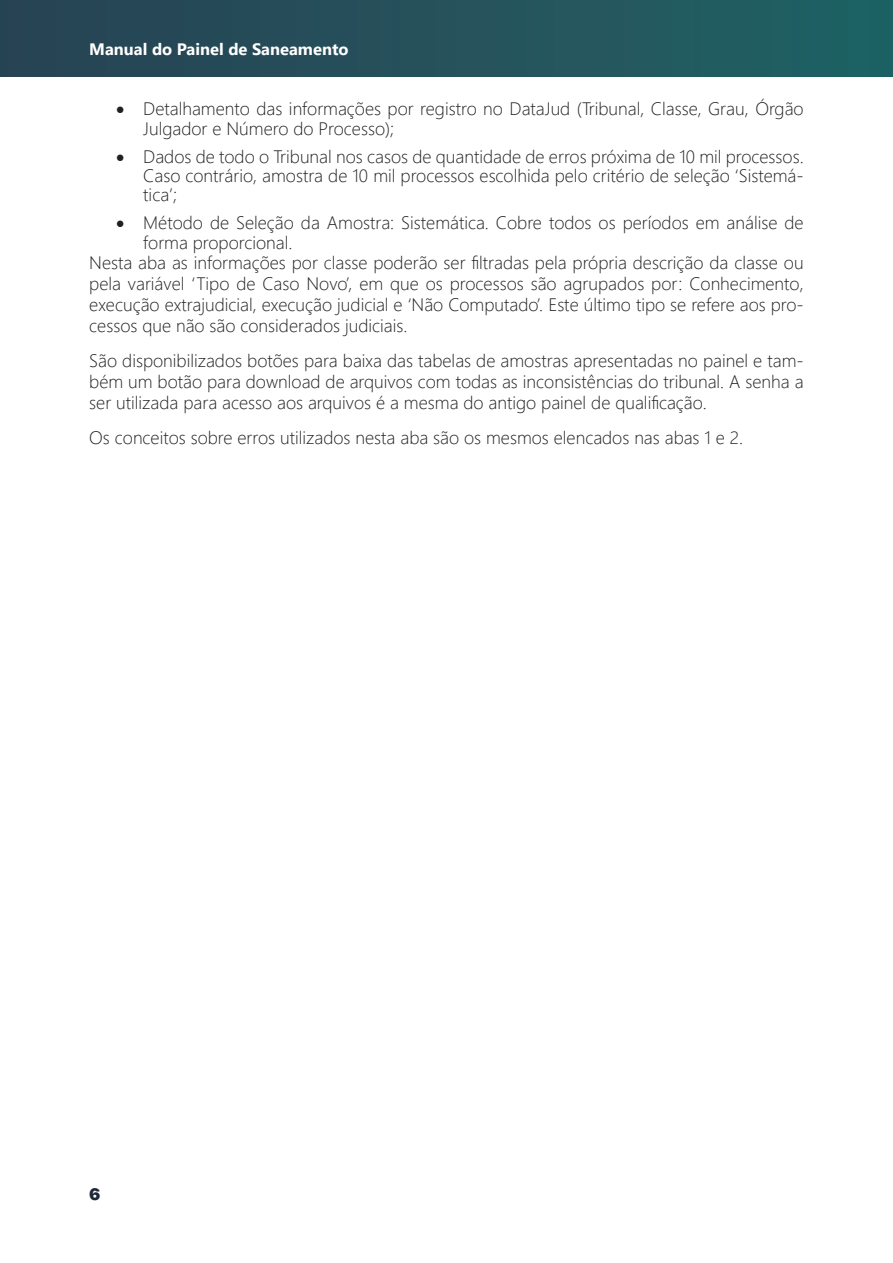
<style>
.page{position:relative;width:893px;height:1263px;background:#fff}
.page>*{position:absolute;margin:0;border:0;box-sizing:border-box;transform-origin:0 0}
.t1{font:300 18px/20.7px "Segoe UI";color:#231f20;text-align:justify}
.t2{font:700 16.5px "Segoe UI";color:#fff}
.t3{font:900 16.5px "SFUI Display";color:#1e2837}
</style>
<div class="page">
<div style="left:0;top:0;width:893px;height:77px;background:linear-gradient(to right,#284254,#1f6263)"></div>
<p class="t2" style="left:89px;top:33px;width:261px">Manual do Painel de Saneamento</p>
<p class="t1" style="left:143px;top:97px;width:662px;line-height:19.5px;text-indent:-27px">• Detalhamento das informações por registro no DataJud (Tribunal, Classe, Grau, Órgão<br>Julgador e Número do Processo);</p>
<p class="t1" style="left:143px;top:145px;width:662px;line-height:19.5px;text-indent:-27px">• Dados de todo o Tribunal nos casos de quantidade de erros próxima de 10 mil processos.<br>Caso contrário, amostra de 10 mil processos escolhida pelo critério de seleção ‘Sistemá&shy;tica’;</p>
<p class="t1" style="left:143px;top:211px;width:662px;line-height:19.5px;text-indent:-27px">• Método de Seleção da Amostra: Sistemática. Cobre todos os períodos em análise de forma proporcional.</p>
<p class="t1" style="left:89px;top:251px;width:716px">Nesta aba as informações por classe poderão ser filtradas pela própria descrição da classe ou pela variável ‘Tipo de Caso Novo’, em que os processos são agrupados por: Conhecimento, execução extrajudicial, execução judicial e ‘Não Computado’. Este último tipo se refere aos pro&shy;cessos que não são considerados judiciais.</p>
<p class="t1" style="left:89px;top:349px;width:716px">São disponibilizados botões para baixa das tabelas de amostras apresentadas no painel e tam&shy;bém um botão para download de arquivos com todas as inconsistências do tribunal. A senha a ser utilizada para acesso aos arquivos é a mesma do antigo painel de qualificação.</p>
<p class="t1" style="left:89px;top:426px;width:655px">Os conceitos sobre erros utilizados nesta aba são os mesmos elencados nas abas 1 e 2.</p>
<p class="t3" style="left:89px;top:1184px;width:13px">6</p>
</div>
